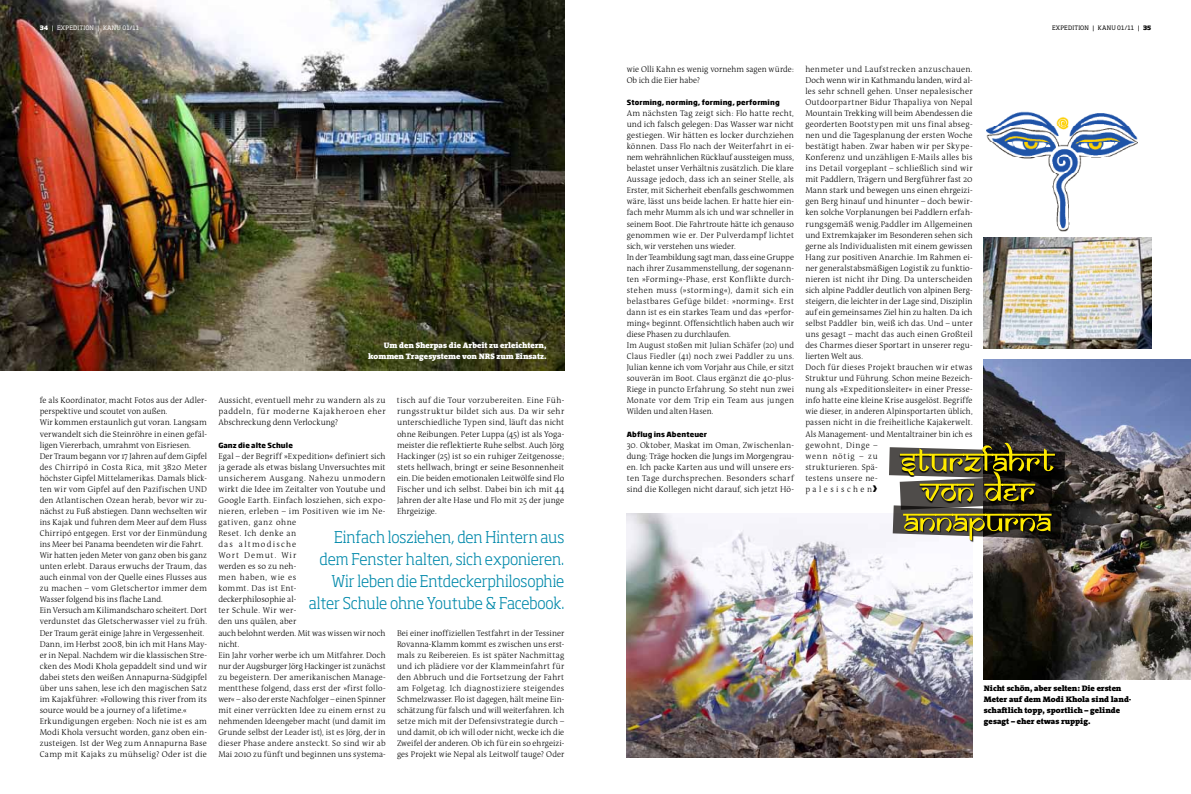
<style>
.page{position:relative;width:1191px;height:794px;background:#fff}
.page>*{position:absolute;margin:0;border:0;box-sizing:border-box;transform-origin:0 0}
.t1{font:300 16px/22.1px "Soho Std";letter-spacing:-.005em;color:#0089aa;text-align:right;scale:.93 1}
.t2{font:700 14.9px "Soho Gothic Pro";color:#000;scale:.81 1}
.t3{font:300 8.5px/11.1px "The Antiqua B";letter-spacing:.015em;color:#000}
.t4{font:300 8.5px/11.1px "The Antiqua B";letter-spacing:.015em;color:#000;scale:.95 1}
.t5{font:300 8.5px/11px "The Antiqua B";letter-spacing:.015em;color:#000;text-align:justify;scale:.94 1}
.t6{font:900 8px/11px "The Antiqua B";color:#000}
.t7{font:900 8px/11px "The Antiqua B";color:#fff;text-align:right}
.t8{font:800 7px "Soho Gothic Pro";letter-spacing:.015em;color:#000}
.t9{font:6px "Soho Std";letter-spacing:.035em;color:#000}
.t10{font:6px "Soho Std";letter-spacing:.035em;color:#fff}
.s1{font-weight:800}
</style>
<div class="page">
<img style="left:0;top:0;width:564px;height:370px">
<img style="left:626px;top:514px;width:346px;height:243px">
<img style="left:984px;top:359px;width:207px;height:320px">
<img style="left:984px;top:237px;width:167px;height:111px">
<svg style="left:902px;top:541px;width:151px;height:1px"></svg>
<svg style="left:889px;top:443px;width:176px;height:98px"></svg>
<img style="left:986px;top:111px;width:151px;height:120px">
<p class="t10" style="left:40px;top:24px;width:101px"><span class="s1">34</span> | EXPEDITION | KANU 01/11</p>
<p class="t7" style="left:368px;top:339px;width:180px">Um den Sherpas die Arbeit zu erleichtern, kommen Tragesysteme von NRS zum Einsatz.</p>
<p class="t4" style="left:40px;top:395px;width:178px">fe als Koordinator, macht Fotos aus der Adler--- perspektive und scoutet von außen.<br>Wir kommen erstaunlich gut voran. Langsam verwandelt sich die Steinröhre in einen gefäl&shy;ligen Viererbach, umrahmt von Eisriesen.<br>Der Traum begann vor 17 Jahren auf dem Gipfel des Chirripó in Costa Rica, mit 3820 Meter höchster Gipfel Mittelamerikas. Damals blick&shy;ten wir vom Gipfel auf den Pazifischen UND den Atlantischen Ozean herab, bevor wir zu&shy;nächst zu Fuß abstiegen. Dann wechselten wir ins Kajak und fuhren dem Meer auf dem Fluss Chirripó entgegen. Erst vor der Einmündung ins Meer bei Panama beendeten wir die Fahrt.<br>Wir hatten jeden Meter von ganz oben bis ganz unten erlebt. Daraus erwuchs der Traum, das auch einmal von der Quelle eines Flusses aus zu machen – vom Gletschertor immer dem Wasser folgend bis ins flache Land.<br>Ein Versuch am Kilimandscharo scheitert. Dort verdunstet das Gletscherwasser viel zu früh.<br>Der Traum gerät einige Jahre in Vergessenheit.<br>Dann, im Herbst 2008, bin ich mit Hans May&shy;er in Nepal. Nachdem wir die klassischen Stre&shy;cken des Modi Khola gepaddelt sind und wir dabei stets den weißen Annapurna-Südgipfel über uns sahen, lese ich den magischen Satz im Kajakführer: »Following this river from its source would be a journey of a lifetime.« Erkundigungen ergeben: Noch nie ist es am Modi Khola versucht worden, ganz oben ein&shy;zusteigen. Ist der Weg zum Annapurna Base Camp mit Kajaks zu mühselig? Oder ist die</p>
<p class="t3" style="left:218px;top:395px;width:169px;text-align:justify">Aussicht, eventuell mehr zu wandern als zu paddeln, für moderne Kajakheroen eher Abschreckung denn Verlockung?</p>
<p class="t4" style="left:397px;top:395px;width:178px;text-align:justify">tisch auf die Tour vorzubereiten. Eine Füh&shy;rungsstruktur bildet sich aus. Da wir sehr unterschiedliche Typen sind, läuft das nicht ohne Reibungen. Peter Luppa (45) ist als Yoga&shy;meister die reflektierte Ruhe selbst. Auch Jörg Hackinger (25) ist so ein ruhiger Zeitgenosse; stets hellwach, bringt er seine Besonnenheit ein. Die beiden emotionalen Leitwölfe sind Flo Fischer und ich selbst. Dabei bin ich mit 44<br>Jahren der alte Hase und Flo mit 25 der junge Ehrgeizige.</p>
<p class="t8" style="left:218px;top:439px;width:76px">Ganz die alte Schule</p>
<p class="t3" style="left:218px;top:450px;width:169px">Egal – der Begriff »Expedition« definiert sich ja gerade als etwas bislang Unversuchtes mit unsicherem Ausgang. Nahezu unmodern wirkt die Idee im Zeitalter von Youtube und Google Earth. Einfach losziehen, sich expo&shy;nieren, erleben – im Positiven wie im Ne&shy;gativen, ganz ohne<br>Reset. Ich denke an<br>das altmodische<br>Wort Demut. Wir<br>werden es so zu neh-<br>men haben, wie es<br>kommt. Das ist Ent-<br>deckerphilosophie al-<br>ter Schule. Wir wer-<br>den uns quälen, aber<br>auch belohnt werden. Mit was wissen wir noch nicht.<br>Ein Jahr vorher werbe ich um Mitfahrer. Doch nur der Augsburger Jörg Hackinger ist zunächst zu begeistern. Der amerikanischen Manage&shy;mentthese folgend, dass erst der »first follo&shy;wer« – also der erste Nachfolger – einen Spinner mit einer verrückten Idee zu einem ernst zu nehmenden Ideengeber macht (und damit im Grunde selbst der Leader ist), ist es Jörg, der in dieser Phase andere ansteckt. So sind wir ab Mai 2010 zu fünft und beginnen uns systema-</p>
<h1 class="t1" style="left:309px;top:526px;width:276px">Einfach losziehen, den Hintern aus dem Fenster halten, sich exponieren.<br>Wir leben die Entdeckerphilosophie alter Schule ohne Youtube &amp; Facebook.</h1>
<p class="t4" style="left:397px;top:627px;width:178px;text-align:justify">Bei einer inoffiziellen Testfahrt in der Tessiner Rovanna-Klamm kommt es zwischen uns erst&shy;mals zu Reibereien. Es ist später Nachmittag und ich plädiere vor der Klammeinfahrt für den Abbruch und die Fortsetzung der Fahrt am Folgetag. Ich diagnostiziere steigendes Schmelzwasser. Flo ist dagegen, hält meine Ein&shy;schätzung für falsch und will weiterfahren. Ich setze mich mit der Defensivstrategie durch – und damit, ob ich will oder nicht, wecke ich die Zweifel der anderen. Ob ich für ein so ehrgeizi&shy;ges Projekt wie Nepal als Leitwolf tauge? Oder</p>
<p class="t4" style="left:626px;top:63px;width:178px">wie Olli Kahn es wenig vornehm sagen würde:<br>Ob ich die Eier habe?</p>
<p class="t8" style="left:626px;top:97px;width:154px">Storming, norming, forming, performing</p>
<p class="t3" style="left:626px;top:107px;width:169px">Am nächsten Tag zeigt sich: Flo hatte recht, und ich falsch gelegen: Das Wasser war nicht gestiegen. Wir hätten es locker durchziehen können. Dass Flo nach der Weiterfahrt in ei&shy;nem wehrähnlichen Rücklauf aussteigen muss, belastet unser Verhältnis zusätzlich. Die klare Aussage jedoch, dass ich an seiner Stelle, als Erster, mit Sicherheit ebenfalls geschwommen wäre, lässt uns beide lachen. Er hatte hier ein&shy;fach mehr Mumm als ich und war schneller in seinem Boot. Die Fahrtroute hätte ich genauso genommen wie er. Der Pulverdampf lichtet sich, wir verstehen uns wieder.<br>In der Teambildung sagt man, dass eine Gruppe nach ihrer Zusammenstellung, der sogenann&shy;ten »Forming«-Phase, erst Konflikte durch&shy;stehen muss (»storming«), damit sich ein belastbares Gefüge bildet: »norming«. Erst dann ist es ein starkes Team und das »perfor&shy;ming« beginnt. Offensichtlich haben auch wir diese Phasen zu durchlaufen.<br>Im August stoßen mit Julian Schäfer (20) und Claus Fiedler (41) noch zwei Paddler zu uns.<br>Julian kenne ich vom Vorjahr aus Chile, er sitzt souverän im Boot. Claus ergänzt die 40-plus-Riege in puncto Erfahrung. So steht nun zwei Monate vor dem Trip ein Team aus jungen Wilden und alten Hasen.</p>
<p class="t8" style="left:626px;top:428px;width:82px">Abflug ins Abenteuer</p>
<p class="t5" style="left:626px;top:439px;width:179px">30. Oktober, Maskat im Oman, Zwischenlan&shy;dung: Träge hocken die Jungs im Morgengrau&shy;en. Ich packe Karten aus und will unsere ers&shy;ten Tage durchsprechen. Besonders scharf sind die Kollegen nicht darauf, sich jetzt Hö-</p>
<p class="t3" style="left:805px;top:63px;width:169px">henmeter und Laufstrecken anzuschauen.<br>Doch wenn wir in Kathmandu landen, wird al&shy;les sehr schnell gehen. Unser nepalesischer Outdoorpartner Bidur Thapaliya von Nepal Mountain Trekking will beim Abendessen die georderten Bootstypen mit uns final abseg&shy;nen und die Tagesplanung der ersten Woche bestätigt haben. Zwar haben wir per Skype-Konferenz und unzähligen E-Mails alles bis ins Detail vorgeplant – schließlich sind wir mit Paddlern, Trägern und Bergführer fast 20<br>Mann stark und bewegen uns einen ehrgeizi&shy;gen Berg hinauf und hinunter – doch bewir&shy;ken solche Vorplanungen bei Paddlern erfah&shy;rungsgemäß wenig.Paddler im Allgemeinen und Extremkajaker im Besonderen sehen sich gerne als Individualisten mit einem gewissen Hang zur positiven Anarchie. Im Rahmen ei&shy;ner generalstabsmäßigen Logistik zu funktio&shy;nieren ist nicht ihr Ding. Da unterscheiden sich alpine Paddler deutlich von alpinen Berg&shy;steigern, die leichter in der Lage sind, Disziplin auf ein gemeinsames Ziel hin zu halten. Da ich selbst Paddler bin, weiß ich das. Und – unter uns gesagt – macht das auch einen Großteil des Charmes dieser Sportart in unserer regu&shy;lierten Welt aus.<br>Doch für dieses Projekt brauchen wir etwas Struktur und Führung. Schon meine Bezeich&shy;nung als »Expeditionsleiter« in einer Presse&shy;info hatte eine kleine Krise ausgelöst. Begriffe wie dieser, in anderen Alpinsportarten üblich, passen nicht in die freiheitliche Kajakerwelt.<br>Als Management- und Mentaltrainer bin ich es gewohnt, Dinge –<br>wenn nötig – zu<br>strukturieren. Spä-<br>testens unsere ne-<br>palesischen</p>
<h2 class="t2" style="left:872px;top:475px;width:8px">›</h2>
<p class="t9" style="left:1052px;top:24px;width:101px">EXPEDITION | KANU 01/11 | <span class="s1">35</span></p>
<p class="t6" style="left:984px;top:682px;width:149px">Nicht schön, aber selten: Die ersten Meter auf dem Modi Khola sind land&shy;schaftlich topp, sportlich – gelinde gesagt – eher etwas ruppig.</p>
</div>
